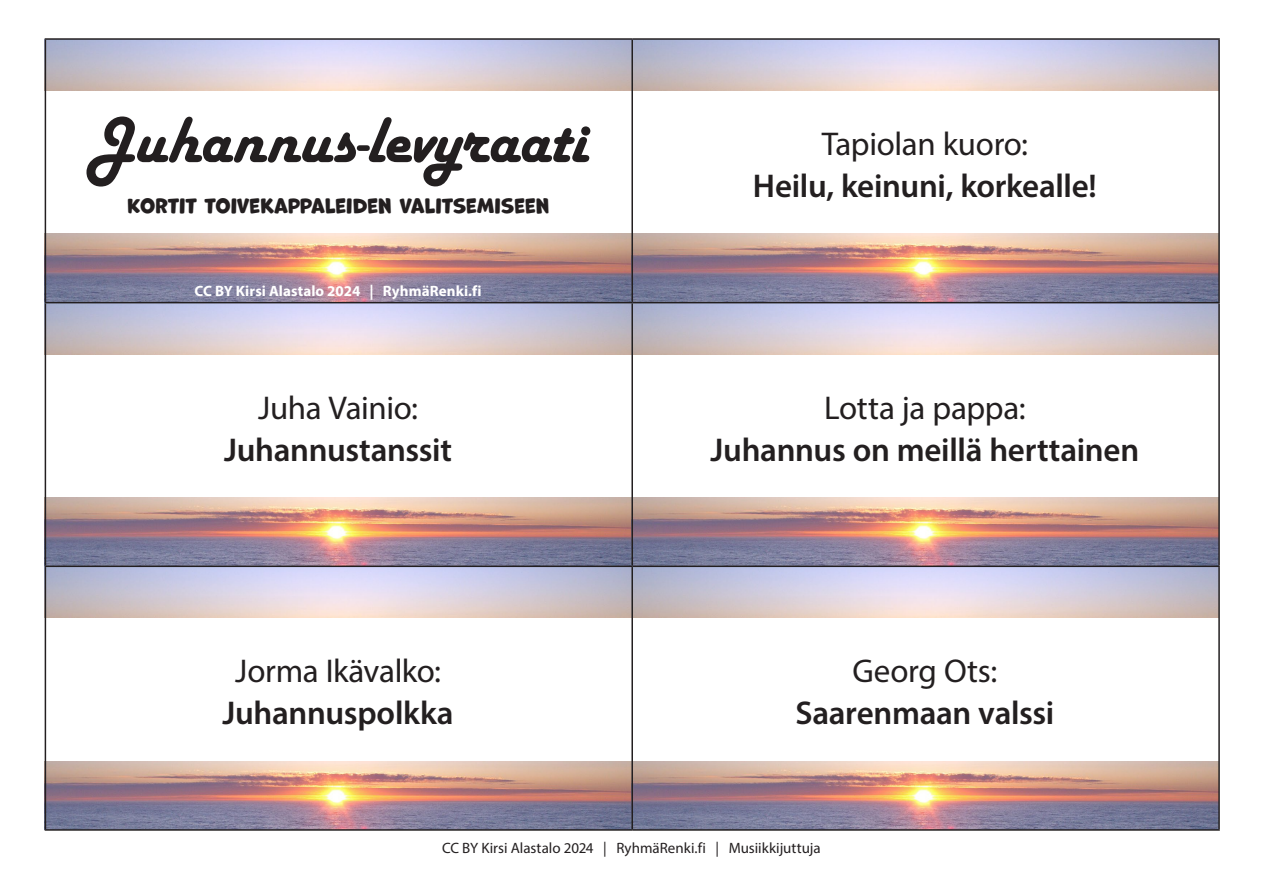
<style>
.page{position:relative;width:1263px;height:893px;background:#fff}
.page>*{position:absolute;margin:0;border:0;box-sizing:border-box;transform-origin:0 0}
.t1{font:67.5px "Harlow Solid";letter-spacing:-.005em;color:#231f20}
.laulu{font:600 33px "Myriad Pro";letter-spacing:-.01em;color:#231f20}
.laulu-2{font:33px "Myriad Pro";letter-spacing:-.01em;color:#231f20}
.t2{font:19.5px "Marvin Round";color:#231f20}
.t3{font:15px "Myriad Pro";color:#231f20}
.Lahteet{font:700 15px "Myriad Pro";letter-spacing:.005em;color:#fff}
</style>
<div class="page">
<img style="left:46px;top:234px;width:1172px;height:120px">
<img style="left:46px;top:498px;width:1172px;height:120px">
<img style="left:46px;top:762px;width:1172px;height:67px">
<hr style="left:45px;top:38px;width:587px;height:2px;background:#231f20">
<hr style="left:45px;top:40px;width:1px;height:262px;background:#231f20">
<hr style="left:632px;top:38px;width:588px;height:2px;background:#231f20">
<hr style="left:631px;top:40px;width:2px;height:262px;background:#231f20">
<hr style="left:1218px;top:40px;width:2px;height:262px;background:#231f20">
<hr style="left:45px;top:302px;width:587px;height:1px;background:#231f20">
<hr style="left:45px;top:303px;width:1px;height:263px;background:#231f20">
<hr style="left:632px;top:302px;width:588px;height:1px;background:#231f20">
<hr style="left:631px;top:303px;width:2px;height:263px;background:#231f20">
<hr style="left:1218px;top:303px;width:2px;height:263px;background:#231f20">
<hr style="left:45px;top:566px;width:587px;height:1px;background:#231f20">
<hr style="left:45px;top:567px;width:1px;height:262px;background:#231f20">
<hr style="left:632px;top:566px;width:588px;height:1px;background:#231f20">
<hr style="left:631px;top:567px;width:2px;height:262px;background:#231f20">
<hr style="left:1218px;top:567px;width:2px;height:262px;background:#231f20">
<hr style="left:45px;top:829px;width:587px;height:2px;background:#231f20">
<hr style="left:632px;top:829px;width:588px;height:2px;background:#231f20">
<p class="t1" style="left:86px;top:103px;width:503px">Juhannus-levyraati</p>
<p class="t2" style="left:127px;top:195px;width:424px">KORTIT TOIVEKAPPALEIDEN VALITSEMISEEN</p>
<p class="Lahteet" style="left:194px;top:281px;width:289px">CC BY Kirsi Alastalo 2024 | RyhmäRenki.fi</p>
<p class="laulu-2" style="left:258px;top:387px;width:161px">Juha Vainio:</p>
<p class="laulu" style="left:224px;top:429px;width:229px">Juhannustanssit</p>
<p class="laulu-2" style="left:235px;top:651px;width:207px">Jorma Ikävalko:</p>
<p class="laulu" style="left:222px;top:692px;width:233px">Juhannuspolkka</p>
<p class="laulu-2" style="left:822px;top:124px;width:208px">Tapiolan kuoro:</p>
<p class="laulu" style="left:753px;top:165px;width:345px">Heilu, keinuni, korkealle!</p>
<p class="laulu-2" style="left:824px;top:387px;width:203px">Lotta ja pappa:</p>
<p class="laulu" style="left:711px;top:429px;width:430px">Juhannus on meillä herttainen</p>
<p class="laulu-2" style="left:853px;top:651px;width:146px">Georg Ots:</p>
<p class="laulu" style="left:795px;top:692px;width:260px">Saarenmaan valssi</p>
<p class="t3" style="left:442px;top:839px;width:380px">CC BY Kirsi Alastalo 2024 | RyhmäRenki.fi | Musiikkijuttuja</p>
</div>
